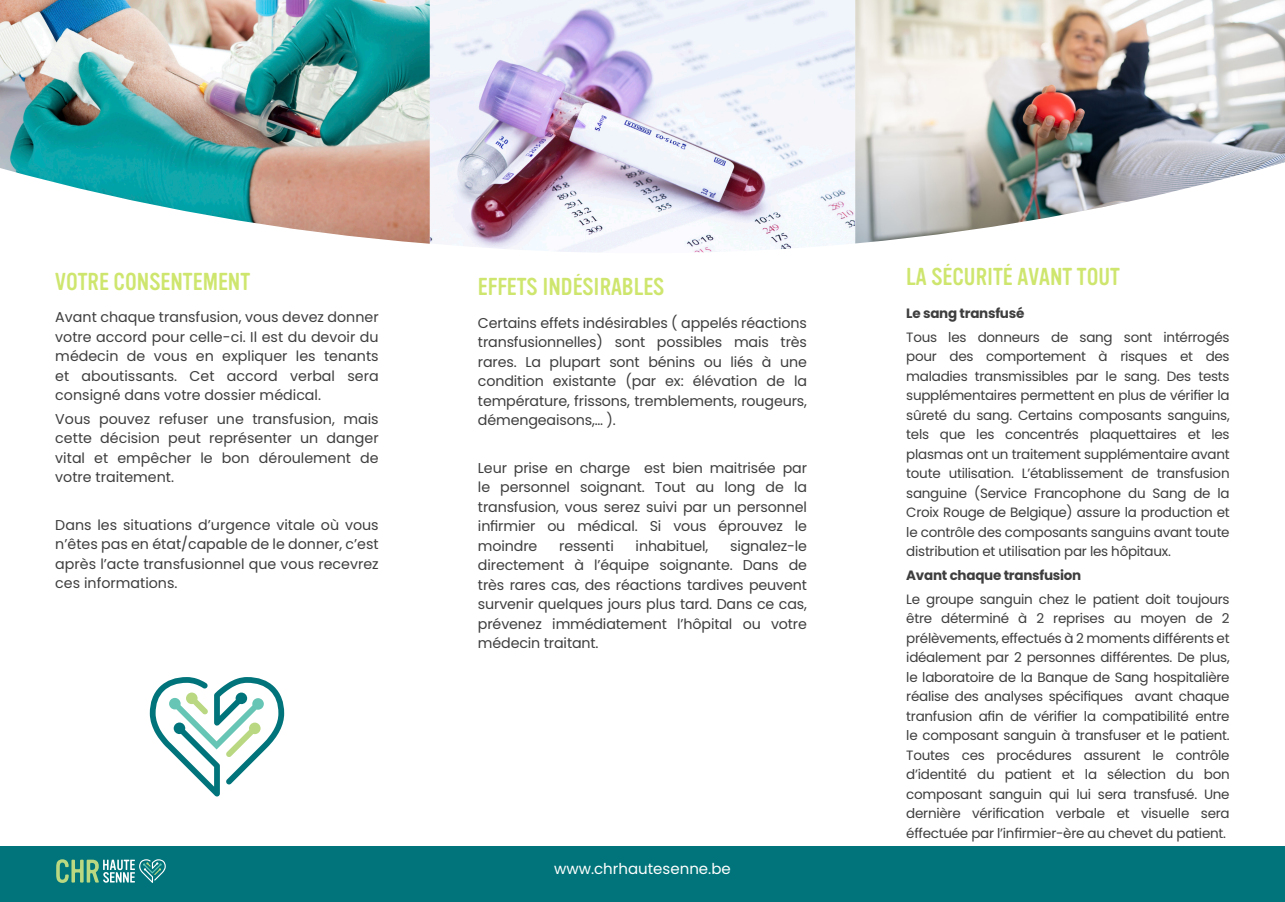
<style>
.page{position:relative;width:1285px;height:902px;background:#fff}
.page>*{position:absolute;margin:0;border:0;box-sizing:border-box;transform-origin:0 0}
.Sous-titre{font:24px "Vinyl OT";color:#cee66e}
.Texte_courant_gris{font:15px "Poppins";color:#fff}
.Texte_courant_gris-2{font:14.25px/19.5px "Poppins";letter-spacing:-.01em;color:#3e3e3f;text-align:justify}
.Texte_courant_gris-3{font:13.5px/19.5px "Poppins";letter-spacing:-.02em;color:#3e3e3f;text-align:justify}
.Texte_courant_gris-4{font:700 13.5px "Poppins";letter-spacing:-.02em;color:#3e3e3f}
</style>
<div class="page">
<div style="left:0;top:846px;width:1284px;height:55px;background:#00747a"></div>
<svg style="left:56px;top:859px;width:110px;height:23px"></svg>
<svg style="left:150px;top:677px;width:134px;height:119px"></svg>
<img style="left:429px;top:0;width:426px;height:253px">
<img style="left:855px;top:0;width:429px;height:243px">
<img style="left:0;top:0;width:429px;height:244px">
<p class="Sous-titre" style="left:55px;top:268px;width:196px">VOTRE CONSENTEMENT</p>
<p class="Texte_courant_gris-2" style="left:55px;top:307px;width:325px">Avant chaque transfusion, vous devez donner votre accord pour celle-ci. Il est du devoir du médecin de vous en expliquer les tenants et aboutissants. Cet accord verbal sera consigné dans votre dossier médical.</p>
<p class="Texte_courant_gris-2" style="left:55px;top:409px;width:325px">Vous pouvez refuser une transfusion, mais cette décision peut représenter un danger vital et empêcher le bon déroulement de votre traitement.</p>
<p class="Texte_courant_gris-2" style="left:55px;top:515px;width:325px">Dans les situations d’urgence vitale où vous n’êtes pas en état/capable de le donner, c’est après l’acte transfusionnel que vous recevrez ces informations.</p>
<p class="Sous-titre" style="left:478px;top:274px;width:188px">EFFETS INDÉSIRABLES</p>
<p class="Texte_courant_gris-2" style="left:478px;top:313px;width:330px">Certains effets indésirables ( appelés réactions transfusionnelles) sont possibles mais très rares. La plupart sont bénins ou liés à une condition existante (par ex: élévation de la température, frissons, tremblements, rougeurs, démengeaisons,… ).</p>
<p class="Texte_courant_gris-2" style="left:478px;top:458px;width:330px">Leur prise en charge est bien maitrisée par le personnel soignant. Tout au long de la transfusion, vous serez suivi par un personnel infirmier ou médical. Si vous éprouvez le moindre</p>
<p class="Texte_courant_gris-2" style="left:478px;top:536px;width:330px;text-indent:252px">signalez-le directement à l’équipe soignante. Dans de très rares cas, des réactions tardives peuvent survenir quelques jours plus tard. Dans ce cas, prévenez immédiatement l’hôpital ou votre médecin traitant.</p>
<p class="Texte_courant_gris-2" style="left:559px;top:536px;width:56px">ressenti</p>
<p class="Texte_courant_gris-2" style="left:635px;top:536px;width:74px">inhabituel,</p>
<p class="Texte_courant_gris" style="left:554px;top:859px;width:178px">www.chrhautesenne.be</p>
<p class="Sous-titre" style="left:906px;top:264px;width:215px">LA SÉCURITÉ AVANT TOUT</p>
<p class="Texte_courant_gris-4" style="left:906px;top:305px;width:119px">Le sang transfusé</p>
<p class="Texte_courant_gris-3" style="left:906px;top:327px;width:325px">Tous les donneurs de sang sont intérrogés pour des comportement à risques et des maladies transmissibles par le sang. Des tests supplémentaires permettent en plus de vérifier la sûreté du sang. Certains composants sanguins, tels que les concentrés plaquettaires et les plasmas ont un traitement supplémentaire avant toute utilisation. L’établissement de transfusion sanguine (Service Francophone du Sang de la Croix Rouge de Belgique) assure la production et le contrôle des composants sanguins avant toute distribution et utilisation par les hôpitaux.</p>
<p class="Texte_courant_gris-4" style="left:906px;top:567px;width:176px">Avant chaque transfusion</p>
<p class="Texte_courant_gris-3" style="left:906px;top:589px;width:325px">Le groupe sanguin chez le patient doit toujours être déterminé à 2 reprises au moyen de 2 prélèvements, effectués à 2 moments différents et idéalement par 2 personnes différentes. De plus, le laboratoire de la Banque de Sang hospitalière réalise des analyses spécifiques avant chaque tranfusion afin de vérifier la compatibilité entre le composant sanguin à transfuser et le patient.<br>Toutes ces procédures assurent le contrôle d’identité du patient et la sélection du bon composant sanguin qui lui sera transfusé. Une dernière vérification verbale et visuelle sera éffectuée par l’infirmier-ère au chevet du patient.</p>
</div>
